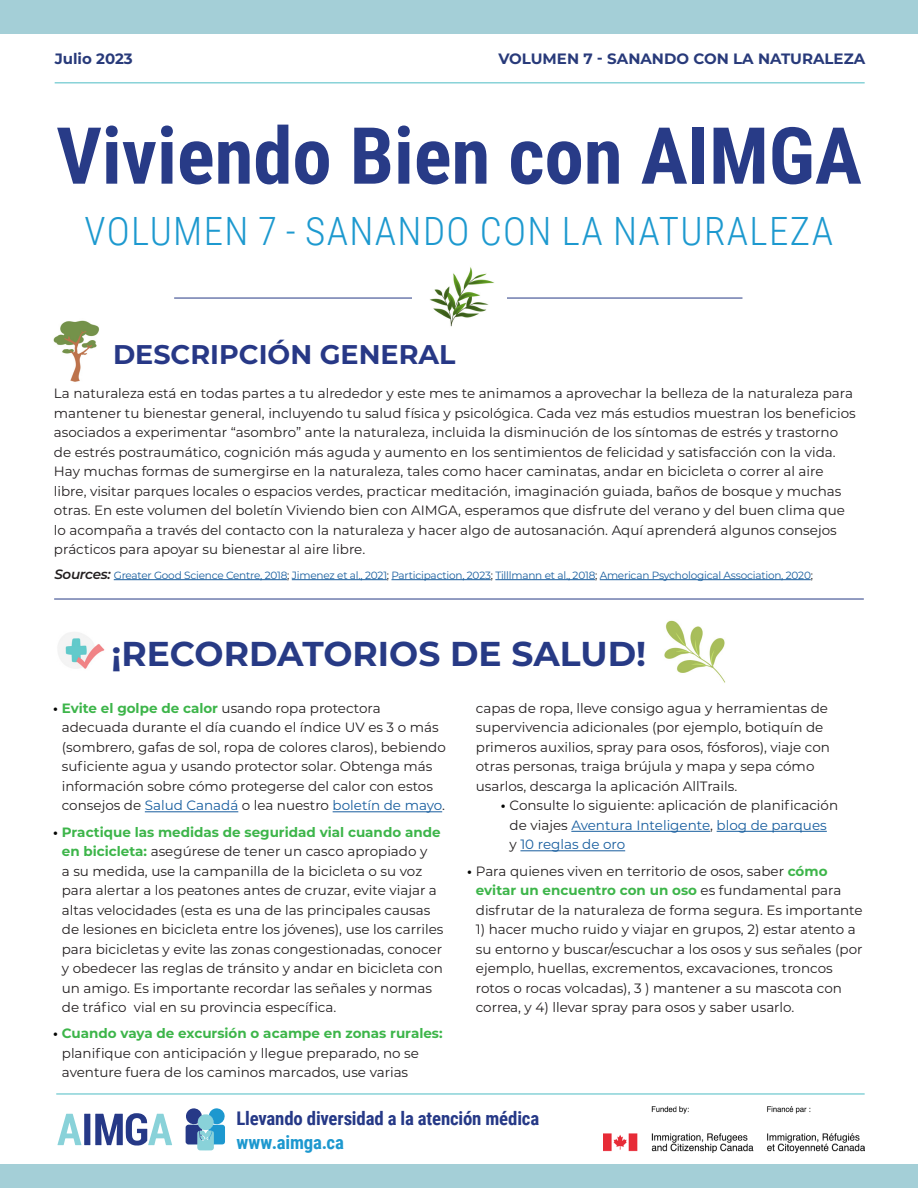
<style>
.page{position:relative;width:918px;height:1188px;background:#fff}
.page>*{position:absolute;margin:0;border:0;box-sizing:border-box;transform-origin:0 0}
.t1{font:700 78.75px "Roboto Condensed";color:#283b87}
.t2{font:300 39px "Roboto Condensed";letter-spacing:.035em;color:#1d99cf}
.t3{font:700 34.5px "Montserrat";color:#273a85}
.t4{font:700 27px "Montserrat";color:#273886}
.t5{font:700 18.75px "Roboto Condensed";letter-spacing:-.01em;color:#263987}
.t6{font:700 18.75px "Roboto Condensed";letter-spacing:-.01em;color:#1d98cf}
.t7{font:700 15px "Montserrat";color:#283a7a}
.t8{font:13.5px/19.5px "Montserrat";color:#231f20}
.t9{font:10.5px "Montserrat";letter-spacing:-.02em;color:#175d9e}
.s1{font-weight:600;font-style:italic;font-size:13.5px;color:#231f20}
.s2{color:#040503}
.s3{font-weight:700;color:#040503}
.s4{font-weight:700;color:#3db54a}
.s5{color:#175d9e}
</style>
<div class="page">
<div style="left:0;top:0;width:918px;height:34px;background:#a4cfd7"></div>
<hr style="left:55px;top:82px;width:810px;height:2px;background:#88d2d8">
<div style="left:0;top:1164px;width:918px;height:24px;background:#a4cfd7"></div>
<svg style="left:185px;top:1108px;width:40px;height:42px"></svg>
<svg style="left:57px;top:1113px;width:115px;height:33px"></svg>
<img style="left:603px;top:1106px;width:262px;height:46px">
<hr style="left:56px;top:1093px;width:809px;height:2px;background:#88d2d8">
<hr style="left:54px;top:599px;width:810px;height:1px;background:#273a85">
<hr style="left:174px;top:298px;width:568px;height:1px;background:#273a85">
<div style="left:412px;top:271px;width:95px;height:47px;background:#fff"></div>
<hr style="left:114px;top:579px;width:173px;height:1px;background:#175d9e">
<hr style="left:292px;top:579px;width:95px;height:1px;background:#175d9e">
<hr style="left:391px;top:579px;width:100px;height:1px;background:#175d9e">
<hr style="left:495px;top:579px;width:100px;height:1px;background:#175d9e">
<hr style="left:600px;top:579px;width:211px;height:1px;background:#175d9e">
<img style="left:58px;top:632px;width:47px;height:37px">
<hr style="left:145px;top:811px;width:93px;height:1px;background:#175d9e">
<hr style="left:333px;top:811px;width:109px;height:1px;background:#175d9e">
<hr style="left:571px;top:831px;width:139px;height:1px;background:#175d9e">
<hr style="left:717px;top:831px;width:110px;height:1px;background:#175d9e">
<hr style="left:520px;top:850px;width:105px;height:1px;background:#175d9e">
<img style="left:664px;top:620px;width:62px;height:63px">
<img style="left:430px;top:267px;width:64px;height:60px">
<img style="left:53px;top:320px;width:46px;height:62px">
<p class="t7" style="left:55px;top:48px;width:80px">Julio 2023</p>
<p class="t7" style="left:498px;top:48px;width:368px">VOLUMEN 7 - SANANDO CON LA NATURALEZA</p>
<p class="t1" style="left:56px;top:101px;width:807px">Viviendo Bien con AIMGA</p>
<p class="t2" style="left:85px;top:204px;width:750px">VOLUMEN 7 - SANANDO CON LA NATURALEZA</p>
<p class="t4" style="left:113px;top:335px;width:344px">DESCRIPCIÓN GENERAL</p>
<p class="t8" style="left:54px;top:383px;width:803px">La naturaleza está en todas partes a tu alrededor y este mes te animamos a aprovechar la belleza de la naturaleza para mantener tu bienestar general, incluyendo tu salud física y psicológica. Cada vez más estudios muestran los beneficios asociados a experimentar “asombro” ante la naturaleza, incluida la disminución de los síntomas de estrés y trastorno de estrés postraumático, cognición más aguda y aumento en los sentimientos de felicidad y satisfacción con la vida.<br>Hay muchas formas de sumergirse en la naturaleza, tales como hacer caminatas, andar en bicicleta o correr al aire libre, visitar parques locales o espacios verdes, practicar meditación, imaginación guiada, baños de bosque y muchas otras. En este volumen del boletín Viviendo bien con AIMGA, esperamos que disfrute del verano y del buen clima que lo acompaña a través del contacto con la naturaleza y hacer algo de autosanación. Aquí aprenderá algunos consejos prácticos para apoyar su bienestar al aire libre.</p>
<p class="t9" style="left:54px;top:568px;width:760px"><span class="s1">Sources:</span> Greater Good Science Centre, 2018<span class="s2">;</span> Jimenez et al., 2021<span class="s2">;</span> Participaction, 2023<span class="s2">;</span> Tilllmann et al., 2018<span class="s2">;</span> American Psychological Association, 2020<span class="s2">;</span></p>
<p class="t3" style="left:111px;top:629px;width:536px">¡RECORDATORIOS DE SALUD!</p>
<p class="t8" style="left:62px;top:698px;width:385px;text-indent:-9px"><span class="s3">•</span> <span class="s4">Evite el golpe de calor</span> usando ropa protectora adecuada durante el día cuando el índice UV es 3 o más (sombrero, gafas de sol, ropa de colores claros), bebiendo suficiente agua y usando protector solar. Obtenga más información sobre cómo protegerse del calor con estos consejos de <span class="s5">Salud Canadá</span> o lea nuestro <span class="s5">boletín de mayo</span>.</p>
<p class="t8" style="left:62px;top:822px;width:383px;text-indent:-9px"><span class="s3">•</span> <span class="s4">Practique las medidas de seguridad vial cuando ande en bicicleta:</span> asegúrese de tener un casco apropiado y<br>a su medida, use la campanilla de la bicicleta o su voz para alertar a los peatones antes de cruzar, evite viajar a altas velocidades (esta es una de las principales causas de lesiones en bicicleta entre los jóvenes), use los carriles para bicicletas y evite las zonas congestionadas, conocer y obedecer las reglas de tránsito y andar en bicicleta con un amigo. Es importante recordar las señales y normas de tráfico vial en su provincia específica.</p>
<p class="t8" style="left:62px;top:1023px;width:382px;text-indent:-9px"><span class="s3">•</span> <span class="s4">Cuando vaya de excursión o acampe en zonas rurales: </span>planifique con anticipación y llegue preparado, no se aventure fuera de los caminos marcados, use varias</p>
<p class="t8" style="left:476px;top:698px;width:356px">capas de ropa, lleve consigo agua y herramientas de supervivencia adicionales (por ejemplo, botiquín de primeros auxilios, spray para osos, fósforos), viaje con otras personas, traiga brújula y mapa y sepa cómo usarlos, descarga la aplicación AllTrails.</p>
<p class="t8" style="left:510px;top:795px;width:330px;text-indent:-9px"><span class="s3">•</span> Consulte lo siguiente: aplicación de planificación de viajes <span class="s5">Aventura Inteligente</span>, <span class="s5">blog de parques<br></span>y <span class="s5">10 reglas de oro</span></p>
<p class="t8" style="left:476px;top:861px;width:388px;text-indent:-9px"><span class="s3">•</span> Para quienes viven en territorio de osos, saber <span class="s4">cómo evitar un encuentro con un oso</span> es fundamental para disfrutar de la naturaleza de forma segura. Es importante</p>
<p class="t8" style="left:476px;top:919px;width:388px">1) hacer mucho ruido y viajar en grupos, 2) estar atento a su entorno y buscar/escuchar a los osos y sus señales (por ejemplo, huellas, excrementos, excavaciones, troncos rotos o rocas volcadas), 3 ) mantener a su mascota con correa, y 4) llevar spray para osos y saber usarlo.</p>
<h3 class="t5" style="left:237px;top:1105px;width:304px">Llevando diversidad a la atención médica</h3>
<h3 class="t6" style="left:237px;top:1129px;width:109px">www.aimga.ca</h3>
</div>
